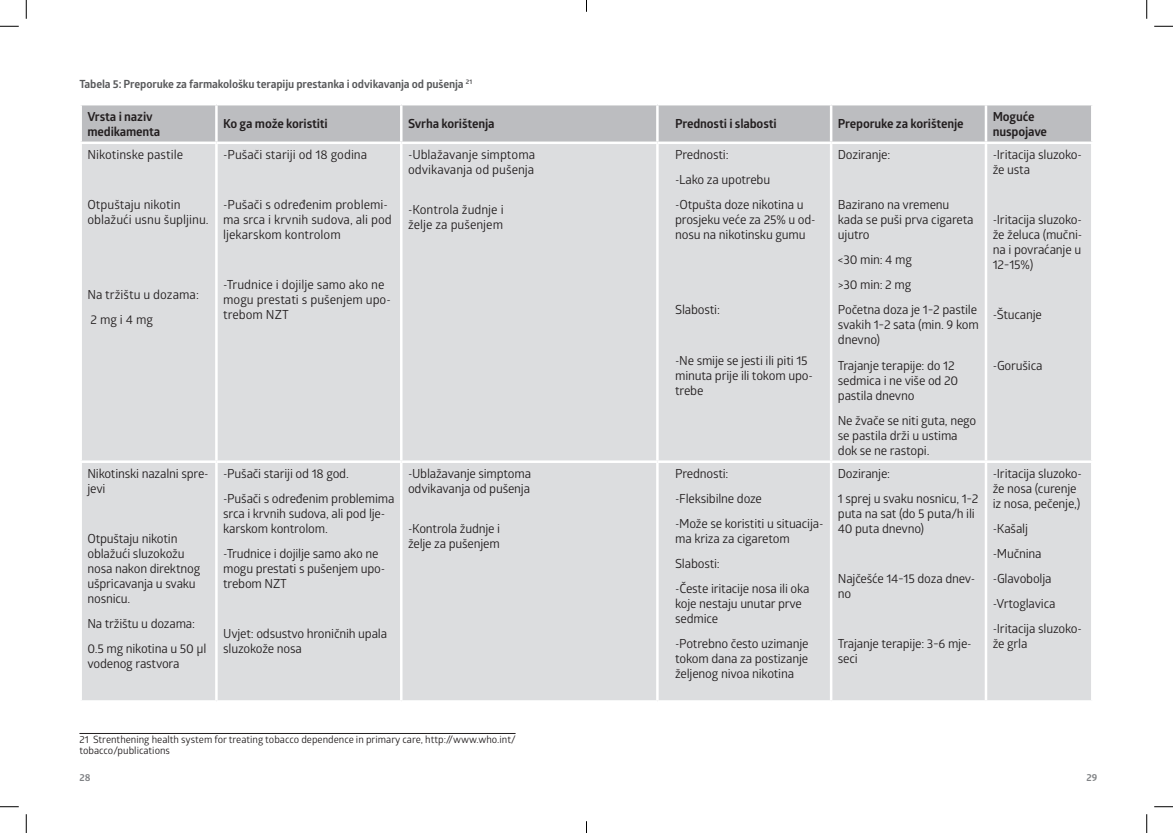
<style>
.page{position:relative;width:1173px;height:833px;background:#fff}
.page>*{position:absolute;margin:0;border:0;box-sizing:border-box;transform-origin:0 0}
.BODY_tekst{font:12.5px/15px "Glober";letter-spacing:-.015em;color:#231f20}
.BODY_tekst-2{font:700 12.5px/15px "Glober";letter-spacing:-.015em;color:#231f20}
.Naslovi_Tabela_i_gra{font:700 11.25px "Glober";letter-spacing:-.01em;color:#57585a}
.FUsNOTE{font:10px/10px "Glober";color:#231f20}
.t1{font:700 10px "Glober";color:#808285}
</style>
<div class="page">
<div style="left:82px;top:105px;width:1008px;height:36px;background:#bcbdc0"></div>
<div style="left:82px;top:144px;width:1008px;height:555px;background:#dcdddf"></div>
<hr style="left:215px;top:105px;width:3px;height:36px;background:#fff">
<hr style="left:400px;top:105px;width:2px;height:36px;background:#fff">
<hr style="left:656px;top:105px;width:2px;height:36px;background:#fff">
<hr style="left:829px;top:105px;width:3px;height:36px;background:#fff">
<hr style="left:984px;top:105px;width:3px;height:36px;background:#fff">
<hr style="left:215px;top:144px;width:3px;height:316px;background:#fff">
<hr style="left:400px;top:144px;width:2px;height:316px;background:#fff">
<hr style="left:656px;top:144px;width:2px;height:316px;background:#fff">
<hr style="left:829px;top:144px;width:3px;height:316px;background:#fff">
<hr style="left:984px;top:144px;width:3px;height:316px;background:#fff">
<hr style="left:79px;top:460px;width:137px;height:2px;background:#fff">
<hr style="left:216px;top:460px;width:185px;height:2px;background:#fff">
<hr style="left:215px;top:462px;width:3px;height:237px;background:#fff">
<hr style="left:401px;top:460px;width:256px;height:2px;background:#fff">
<hr style="left:400px;top:462px;width:2px;height:237px;background:#fff">
<hr style="left:657px;top:460px;width:174px;height:2px;background:#fff">
<hr style="left:656px;top:462px;width:2px;height:237px;background:#fff">
<hr style="left:831px;top:460px;width:154px;height:2px;background:#fff">
<hr style="left:829px;top:462px;width:3px;height:237px;background:#fff">
<hr style="left:985px;top:460px;width:108px;height:2px;background:#fff">
<hr style="left:984px;top:462px;width:3px;height:237px;background:#fff">
<hr style="left:79px;top:732px;width:436px;height:1px;background:#231f20">
<svg style="left:0;top:25px;width:19px;height:2px"></svg>
<svg style="left:1154px;top:25px;width:18px;height:2px"></svg>
<svg style="left:0;top:806px;width:19px;height:1px"></svg>
<svg style="left:1154px;top:806px;width:18px;height:1px"></svg>
<svg style="left:25px;top:0;width:2px;height:19px"></svg>
<svg style="left:25px;top:814px;width:2px;height:18px"></svg>
<svg style="left:1146px;top:0;width:1px;height:19px"></svg>
<svg style="left:1146px;top:814px;width:1px;height:18px"></svg>
<p class="Naslovi_Tabela_i_gra" style="left:79px;top:76px;width:394px">Tabela 5: Preporuke za farmakološku terapiju prestanka i odvikavanja od pušenja <sup>21</sup></p>
<p class="BODY_tekst-2" style="left:87px;top:108px;width:74px">Vrsta i naziv medikamenta</p>
<p class="BODY_tekst-2" style="left:223px;top:116px;width:106px">Ko ga može koristiti</p>
<p class="BODY_tekst-2" style="left:408px;top:116px;width:88px">Svrha korištenja</p>
<p class="BODY_tekst-2" style="left:675px;top:116px;width:103px">Prednosti i slabosti</p>
<p class="BODY_tekst-2" style="left:837px;top:116px;width:127px">Preporuke za korištenje</p>
<p class="BODY_tekst-2" style="left:992px;top:108px;width:56px">Moguće nuspojave</p>
<p class="BODY_tekst" style="left:87px;top:147px;width:97px">Nikotinske pastile</p>
<p class="BODY_tekst" style="left:87px;top:197px;width:123px">Otpuštaju nikotin oblažući usnu šupljinu.</p>
<p class="BODY_tekst" style="left:223px;top:147px;width:146px">-Pušači stariji od 18 godina</p>
<p class="BODY_tekst" style="left:223px;top:197px;width:170px">-Pušači s određenim problemi&shy;ma srca i krvnih sudova, ali pod ljekarskom kontrolom</p>
<p class="BODY_tekst" style="left:223px;top:277px;width:169px">-Trudnice i dojilje samo ako ne mogu prestati s pušenjem upo&shy;trebom NZT</p>
<p class="BODY_tekst" style="left:408px;top:147px;width:129px">-Ublažavanje simptoma</p>
<p class="BODY_tekst" style="left:408px;top:162px;width:128px">odvikavanja od pušenja</p>
<p class="BODY_tekst" style="left:408px;top:202px;width:97px">-Kontrola žudnje i</p>
<p class="BODY_tekst" style="left:408px;top:217px;width:97px">želje za pušenjem</p>
<p class="BODY_tekst" style="left:675px;top:147px;width:55px">Prednosti:</p>
<p class="BODY_tekst" style="left:675px;top:172px;width:97px">-Lako za upotrebu</p>
<p class="BODY_tekst" style="left:675px;top:197px;width:142px">-Otpušta doze nikotina u prosjeku veće za 25% u od&shy;nosu na nikotinsku gumu</p>
<p class="BODY_tekst" style="left:992px;top:147px;width:91px">-Iritacija sluzoko&shy;že usta</p>
<p class="BODY_tekst" style="left:837px;top:147px;width:54px">Doziranje:</p>
<p class="BODY_tekst" style="left:837px;top:197px;width:137px">Bazirano na vremenu kada se puši prva cigareta ujutro</p>
<p class="BODY_tekst" style="left:837px;top:252px;width:75px">&lt;30 min: 4 mg</p>
<p class="BODY_tekst" style="left:837px;top:277px;width:75px">&gt;30 min: 2 mg</p>
<p class="BODY_tekst" style="left:837px;top:302px;width:142px">Početna doza je 1−2 pastile svakih 1−2 sata (min. 9 kom dnevno)</p>
<p class="BODY_tekst" style="left:837px;top:357px;width:122px">Trajanje terapije: do 12 sedmica i ne više od 20 pastila dnevno</p>
<p class="BODY_tekst" style="left:837px;top:412px;width:140px">Ne žvače se niti guta, nego se pastila drži u ustima dok se ne rastopi.</p>
<p class="BODY_tekst" style="left:992px;top:212px;width:91px;text-align:justify">-Iritacija sluzoko&shy;že želuca (mučni&shy;na i povraćanje u 12−15%)</p>
<p class="BODY_tekst" style="left:992px;top:307px;width:51px">-Štucanje</p>
<p class="BODY_tekst" style="left:992px;top:357px;width:51px">-Gorušica</p>
<p class="BODY_tekst" style="left:87px;top:287px;width:113px">Na tržištu u dozama:</p>
<p class="BODY_tekst" style="left:90px;top:312px;width:64px">2 mg i 4 mg</p>
<p class="BODY_tekst" style="left:675px;top:302px;width:46px">Slabosti:</p>
<p class="BODY_tekst" style="left:675px;top:352px;width:139px">-Ne smije se jesti ili piti 15 minuta prije ili tokom upo&shy;trebe</p>
<p class="BODY_tekst" style="left:87px;top:465px;width:123px">Nikotinski nazalni spre&shy;jevi</p>
<p class="BODY_tekst" style="left:87px;top:530px;width:114px">Otpuštaju nikotin oblažući sluzokožu nosa nakon direktnog ušpricavanja u svaku nosnicu.</p>
<p class="BODY_tekst" style="left:87px;top:615px;width:109px">Na tržištu u dozama:</p>
<p class="BODY_tekst" style="left:87px;top:640px;width:120px">0.5 mg nikotina u 50 µl vodenog rastvora</p>
<p class="BODY_tekst" style="left:223px;top:465px;width:127px">-Pušači stariji od 18 god.</p>
<p class="BODY_tekst" style="left:223px;top:490px;width:173px">-Pušači s određenim problemima srca i krvnih sudova, ali pod lje&shy;karskom kontrolom.</p>
<p class="BODY_tekst" style="left:223px;top:545px;width:163px">-Trudnice i dojilje samo ako ne mogu prestati s pušenjem upo&shy;trebom NZT</p>
<p class="BODY_tekst" style="left:408px;top:465px;width:125px">-Ublažavanje simptoma</p>
<p class="BODY_tekst" style="left:408px;top:480px;width:124px">odvikavanja od pušenja</p>
<p class="BODY_tekst" style="left:408px;top:520px;width:94px">-Kontrola žudnje i</p>
<p class="BODY_tekst" style="left:408px;top:535px;width:93px">želje za pušenjem</p>
<p class="BODY_tekst" style="left:223px;top:625px;width:165px">Uvjet: odsustvo hroničnih upala sluzokože nosa</p>
<p class="FUsNOTE" style="left:79px;top:734px;width:437px">21 Strenthening health system for treating tobacco dependence in primary care, http://www.who.int/ tobacco/publications</p>
<p class="BODY_tekst" style="left:675px;top:465px;width:55px">Prednosti:</p>
<p class="BODY_tekst" style="left:675px;top:490px;width:88px">-Fleksibilne doze</p>
<p class="BODY_tekst" style="left:675px;top:515px;width:150px">-Može se koristiti u situacija&shy;ma kriza za cigaretom</p>
<p class="BODY_tekst" style="left:675px;top:555px;width:46px">Slabosti:</p>
<p class="BODY_tekst" style="left:675px;top:580px;width:136px">-Česte iritacije nosa ili oka koje nestaju unutar prve sedmice</p>
<p class="BODY_tekst" style="left:675px;top:635px;width:135px;text-align:justify">-Potrebno često uzimanje tokom dana za postizanje željenog nivoa nikotina</p>
<p class="BODY_tekst" style="left:837px;top:465px;width:54px">Doziranje:</p>
<p class="BODY_tekst" style="left:837px;top:490px;width:142px">1 sprej u svaku nosnicu, 1−2 puta na sat (do 5 puta/h ili<br>40 puta dnevno)</p>
<p class="BODY_tekst" style="left:837px;top:570px;width:139px">Najčešće 14−15 doza dnev&shy;no</p>
<p class="BODY_tekst" style="left:837px;top:635px;width:135px">Trajanje terapije: 3−6 mje&shy;seci</p>
<p class="BODY_tekst" style="left:992px;top:465px;width:91px">-Iritacija sluzoko&shy;že nosa (curenje iz nosa, pečenje,)</p>
<p class="BODY_tekst" style="left:992px;top:520px;width:37px">-Kašalj</p>
<p class="BODY_tekst" style="left:992px;top:545px;width:50px">-Mučnina</p>
<p class="BODY_tekst" style="left:992px;top:570px;width:60px">-Glavobolja</p>
<p class="BODY_tekst" style="left:992px;top:595px;width:64px">-Vrtoglavica</p>
<p class="BODY_tekst" style="left:992px;top:620px;width:91px">-Iritacija sluzoko&shy;že grla</p>
<p class="t1" style="left:79px;top:770px;width:13px">28</p>
<p class="t1" style="left:1086px;top:770px;width:12px">29</p>
</div>
